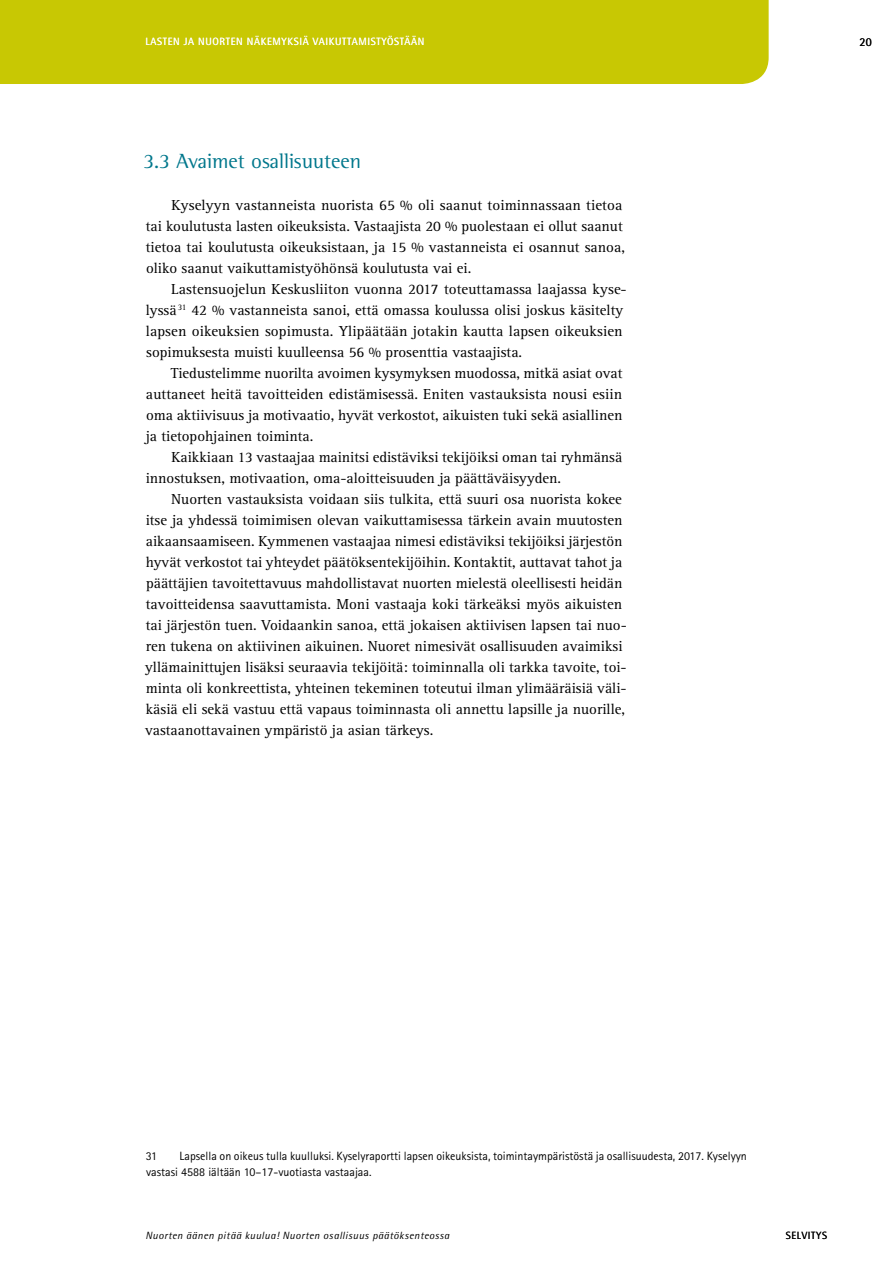
<style>
.page{position:relative;width:893px;height:1263px;background:#fff}
.page>*{position:absolute;margin:0;border:0;box-sizing:border-box;transform-origin:0 0}
.t1{font:21px "Rotis Semi Serif Std";color:#00778c}
.t2{font:15px/21px "Rotis Serif Std";color:#000}
.t3{font:12px/16.5px "Rotis Sans Serif Std";color:#000}
.t4{font:12px "Rotis Semi Sans Std";color:#000}
.t5{font:italic 10.5px "Rotis Semi Sans Std";letter-spacing:.04em;color:#000}
.t6{font:10.5px "Rotis Semi Sans Std";letter-spacing:.06em;color:#fff}
.t7{font:10.5px "Rotis Semi Sans Std";letter-spacing:.06em;color:#000}
</style>
<div class="page">
<div style="left:0;top:0;width:769px;height:84px;background:#c8c803"></div>
<p class="t6" style="left:146px;top:35px;width:228px">LASTEN JA NUORTEN NÄKEMYKSIÄ VAI KUTTAMISTY</p>
<p class="t6" style="left:387px;top:35px;width:39px">ÖSTÄÄN</p>
<p class="t4" style="left:859px;top:35px;width:14px">20</p>
<p class="t6" style="left:342px;top:35px;width:6px">T</p>
<h1 class="t1" style="left:143px;top:148px;width:219px">3.3 Avaimet osallisuuteen</h1>
<p class="t2" style="left:146px;top:195px;width:481px;text-indent:26px">Kyselyyn vastanneista nuorista 65 % oli saanut toiminnassaan tietoa tai koulutusta lasten oikeuksista. Vastaajista 20 % puolestaan ei ollut saanut tietoa tai koulutusta oikeuksistaan, ja 15 % vastanneista ei osannut sanoa, oliko saanut vaikuttamistyöhönsä koulutusta vai ei.</p>
<p class="t2" style="left:146px;top:279px;width:483px;text-indent:26px">Lastensuojelun Keskusliiton vuonna 2017 toteuttamassa laajassa kyse&shy;lyssä<sup>31</sup> 42 % vastanneista sanoi, että omassa koulussa olisi joskus käsitelty lapsen oikeuksien sopimusta. Ylipäätään jotakin kautta lapsen oikeuksien sopimuksesta muisti kuulleensa 56 % prosenttia vastaajista.</p>
<p class="t2" style="left:146px;top:363px;width:478px;text-align:justify;text-indent:25px">Tiedustelimme nuorilta avoimen kysymyksen muodossa, mitkä asiat ovat auttaneet heitä tavoitteiden edistämisessä. Eniten vastauksista nousi esiin oma aktiivisuus ja motivaatio, hyvät verkostot, aikuisten tuki sekä asiallinen ja tietopohjainen toiminta.</p>
<p class="t2" style="left:146px;top:447px;width:478px;text-indent:26px">Kaikkiaan 13 vastaajaa mainitsi edistäviksi tekijöiksi oman tai ryhmänsä innostuksen, motivaation, oma-aloitteisuuden ja päättäväisyyden.</p>
<p class="t2" style="left:145px;top:489px;width:483px;text-indent:26px">Nuorten vastauksista voidaan siis tulkita, että suuri osa nuorista kokee itse ja yhdessä toimimisen olevan vaikuttamisessa tärkein avain muutosten aikaansaamiseen. Kymmenen vastaajaa nimesi edistäviksi tekijöiksi järjestön hyvät verkostot tai yhteydet päätöksentekijöihin. Kontaktit, auttavat tahot ja päättäjien tavoitettavuus mahdollistavat nuorten mielestä oleellisesti heidän tavoitteidensa saavuttamista. Moni vastaaja koki tärkeäksi myös aikuisten tai järjestön tuen. Voidaankin sanoa, että jokaisen aktiivisen lapsen tai nuo&shy;ren tukena on aktiivinen aikuinen. Nuoret nimesivät osallisuuden avaimiksi yllämainittujen lisäksi seuraavia tekijöitä: toiminnalla oli tarkka tavoite, toi&shy;minta oli konkreettista, yhteinen tekeminen toteutui ilman ylimääräisiä väli&shy;käsiä eli sekä vastuu että vapaus toiminnasta oli annettu lapsille ja nuorille, vastaanottavainen ympäristö ja asian tärkeys.</p>
<p class="t3" style="left:146px;top:1147px;width:602px;text-indent:33px">Lapsella on oikeus tulla kuulluksi. Kyselyraportti lapsen oikeuksista, toimintaympäristöstä ja osallisuudesta, 2017. Kyselyyn vastasi 4588 iältään 10–17-vuotiasta vastaajaa.</p>
<p class="t3" style="left:146px;top:1147px;width:13px">31</p>
<p class="t5" style="left:146px;top:1229px;width:305px">Nuorten äänen pitää kuulua! Nuorten osallisuus päätöksenteossa</p>
<p class="t7" style="left:786px;top:1229px;width:43px">SELVITYS</p>
</div>
